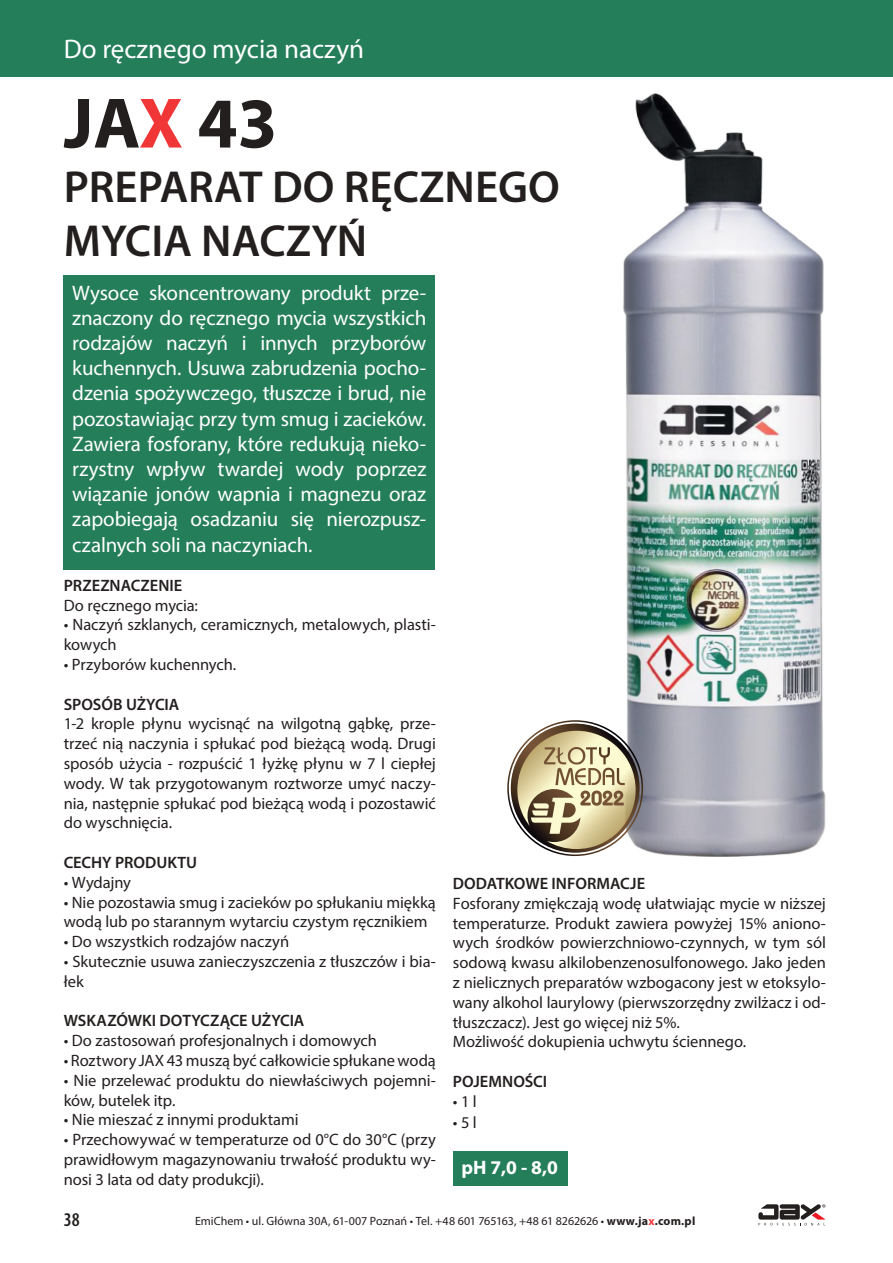
<style>
.page{position:relative;width:893px;height:1263px;background:#fff}
.page>*{position:absolute;margin:0;border:0;box-sizing:border-box;transform-origin:0 0}
.t1{font:700 72px "Myriad Pro";color:#241f1f}
.t2{font:600 45px/54px "Myriad Pro";color:#241f1f}
.t3{font:27px "Myriad Pro";color:#fff}
.t4{font:21px/25.2px "Myriad Pro";letter-spacing:-.01em;color:#fff;text-align:justify}
.t5{font:700 19.5px "Myriad Pro";color:#fff}
.t6{font:600 condensed 19.5px "Myriad Pro";color:#241f1f}
.t7{font:16.5px/19.8px "Myriad Pro";letter-spacing:-.005em;color:#241f1f}
.t8{font:600 16.5px "Myriad Pro";color:#241f1f}
.t9{font:12px "Myriad Pro";color:#241f1f}
.s1{color:#f13638}
.s2{font-weight:700}
.s3{font-weight:700;color:#f13638}
</style>
<div class="page">
<svg style="left:758px;top:1204px;width:67px;height:21px"></svg>
<div style="left:453px;top:1151px;width:115px;height:34px;background:#247e5a"></div>
<div style="left:0;top:0;width:893px;height:77px;background:#247e5a"></div>
<div style="left:64px;top:275px;width:371px;height:295px;background:#247e5a"></div>
<img style="left:623px;top:93px;width:203px;height:764px">
<svg style="left:505px;top:718px;width:142px;height:141px"></svg>
<svg style="left:511px;top:724px;width:128px;height:128px;background:#b9ae90"></svg>
<h3 class="t3" style="left:64px;top:32px;width:302px">Do ręcznego mycia naczyń</h3>
<h1 class="t1" style="left:64px;top:76px;width:215px">JA<span class="s1">X</span> 43</h1>
<h2 class="t2" style="left:64px;top:158px;width:498px">PREPARAT DO RĘCZNEGO<br>MYCIA NACZYŃ</h2>
<p class="t4" style="left:72px;top:280px;width:356px">Wysoce skoncentrowany produkt prze&shy;znaczony do ręcznego mycia wszystkich rodzajów naczyń i innych przyborów kuchennych. Usuwa zabrudzenia pocho&shy;dzenia spożywczego, tłuszcze i brud, nie pozostawiając przy tym smug i zacieków.<br>Zawiera fosforany, które redukują nieko&shy;rzystny wpływ twardej wody poprzez wiązanie jonów wapnia i magnezu oraz zapobiegają osadzaniu się nierozpusz&shy;czalnych soli na naczyniach.</p>
<p class="t8" style="left:64px;top:575px;width:120px">PRZEZNACZENIE</p>
<p class="t7" style="left:64px;top:595px;width:136px">Do ręcznego mycia:</p>
<p class="t7" style="left:64px;top:615px;width:374px">• Naczyń szklanych, ceramicznych, metalowych, plasti&shy;kowych</p>
<p class="t7" style="left:64px;top:654px;width:174px">• Przyborów kuchennych.</p>
<p class="t8" style="left:64px;top:693px;width:117px">SPOSÓB UŻYCIA</p>
<p class="t7" style="left:64px;top:714px;width:374px;text-align:justify">1-2 krople płynu wycisnąć na wilgotną gąbkę, prze&shy;trzeć nią naczynia i spłukać pod bieżącą wodą. Drugi sposób użycia - rozpuścić 1 łyżkę płynu w 7 l ciepłej wody. W tak przygotowanym roztworze umyć naczy&shy;nia, następnie spłukać pod bieżącą wodą i pozostawić do wyschnięcia.</p>
<p class="t8" style="left:64px;top:852px;width:135px">CECHY PRODUKTU</p>
<p class="t7" style="left:64px;top:872px;width:69px">• Wydajny</p>
<p class="t7" style="left:64px;top:892px;width:374px">• Nie pozostawia smug i zacieków po spłukaniu miękką wodą lub po starannym wytarciu czystym ręcznikiem</p>
<p class="t7" style="left:64px;top:931px;width:227px">• Do wszystkich rodzajów naczyń</p>
<p class="t7" style="left:64px;top:951px;width:374px">• Skutecznie usuwa zanieczyszczenia z tłuszczów i bia&shy;łek</p>
<p class="t8" style="left:64px;top:1010px;width:242px">WSKAZÓWKI DOTYCZĄCE UŻYCIA</p>
<p class="t7" style="left:64px;top:1030px;width:315px">• Do zastosowań profesjonalnych i domowych</p>
<p class="t7" style="left:64px;top:1050px;width:374px">• Roztwory JAX 43 muszą być całkowicie spłukane wodą</p>
<p class="t7" style="left:64px;top:1070px;width:374px">• Nie przelewać produktu do niewłaściwych pojemni&shy;ków, butelek itp.</p>
<p class="t7" style="left:64px;top:1110px;width:236px">• Nie mieszać z innymi produktami</p>
<p class="t7" style="left:64px;top:1129px;width:374px;text-align:justify">• Przechowywać w temperaturze od 0°C do 30°C (przy prawidłowym magazynowaniu trwałość produktu wy&shy;nosi 3 lata od daty produkcji).</p>
<p class="t8" style="left:453px;top:873px;width:194px">DODATKOWE INFORMACJE</p>
<p class="t7" style="left:453px;top:893px;width:375px">Fosforany zmiękczają wodę ułatwiając mycie w niższej temperaturze. Produkt zawiera powyżej 15% aniono&shy;wych środków powierzchniowo-czynnych, w tym sól sodową kwasu alkilobenzenosulfonowego. Jako jeden z nielicznych preparatów wzbogacony jest w etoksylo&shy;wany alkohol laurylowy (pierwszorzędny zwilżacz i od&shy;tłuszczacz). Jest go więcej niż 5%.<br>Możliwość dokupienia uchwytu ściennego.</p>
<p class="t8" style="left:453px;top:1071px;width:96px">POJEMNOŚCI</p>
<p class="t7" style="left:453px;top:1092px;width:26px">• 1 l</p>
<p class="t7" style="left:453px;top:1112px;width:26px">• 5 l</p>
<p class="t5" style="left:461px;top:1154px;width:98px">pH 7,0 - 8,0</p>
<p class="t6" style="left:64px;top:1207px;width:17px">38</p>
<p class="t9" style="left:195px;top:1214px;width:502px">EmiChem • ul. Główna 30A, 61-007 Poznań • Tel. +48 601 765163, +48 61 8262626 • <span class="s2">www.ja</span><span class="s3">x</span><span class="s2">.com.pl</span></p>
</div>
